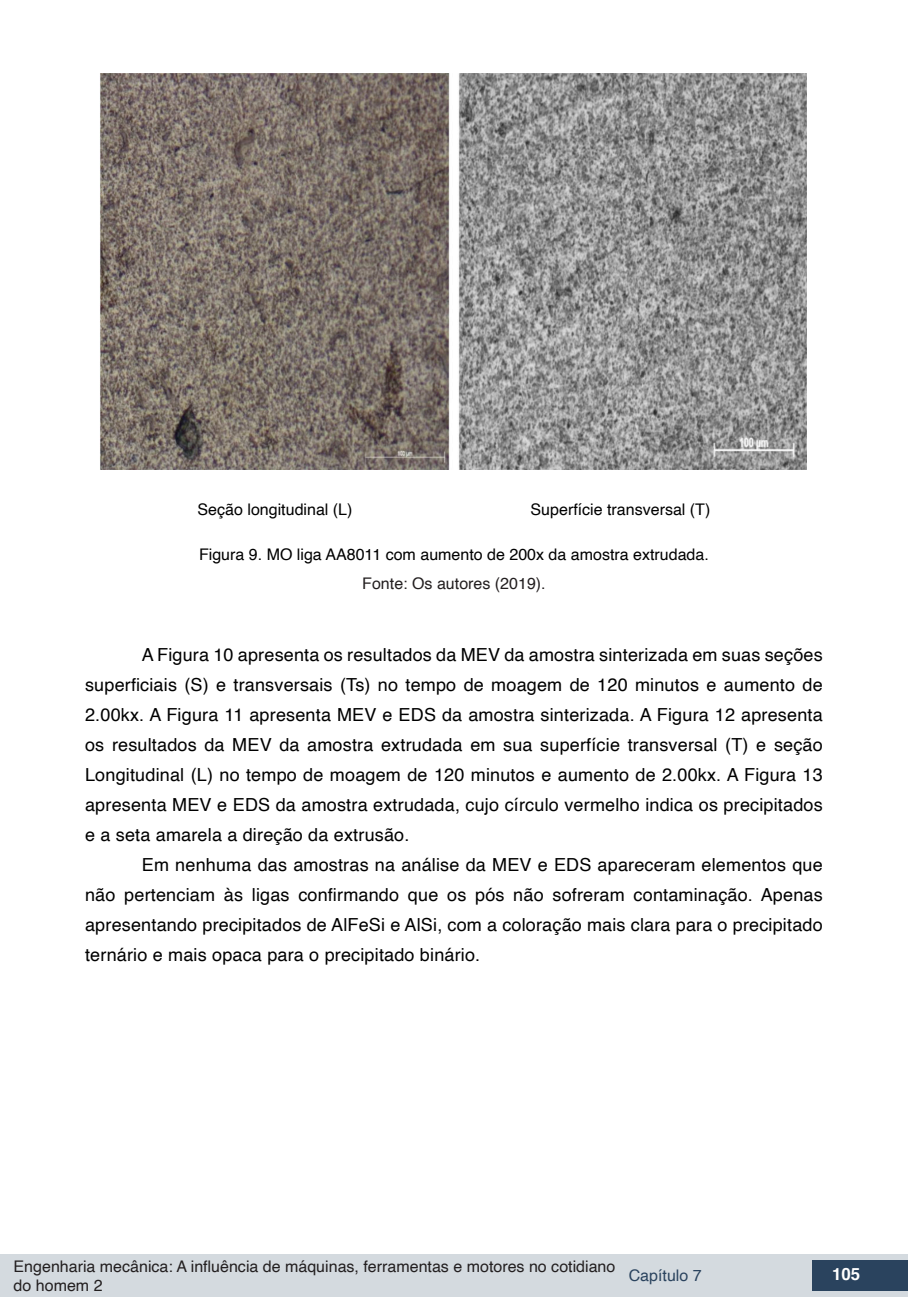
<style>
.page{position:relative;width:908px;height:1304px;background:#fff}
.page>*{position:absolute;margin:0;border:0;box-sizing:border-box;transform-origin:0 0}
.txt{font:18px/30px "Helvetica";letter-spacing:.01em;color:#000;text-align:justify}
.t1{font:700 16.8px "Helvetica";color:#fff}
.fonte_tab_gra_imag{font:16px/18.2px "Helvetica";color:#231f20}
.info_tab_graf_imag{font:16px "Helvetica";color:#000}
.t2{font:16px "Helvetica";color:#2a435e}
</style>
<div class="page">
<div style="left:0;top:1254px;width:906px;height:43px;background:#d4dadf"></div>
<div style="left:812px;top:1261px;width:95px;height:30px;background:#2a435e"></div>
<img style="left:100px;top:74px;width:707px;height:396px">
<p class="info_tab_graf_imag" style="left:197px;top:497px;width:156px">Seção longitudinal (L)</p>
<p class="info_tab_graf_imag" style="left:530px;top:497px;width:181px">Superfície transversal (T)</p>
<p class="info_tab_graf_imag" style="left:199px;top:542px;width:511px">Figura 9. MO liga AA8011 com aumento de 200x da amostra extrudada.</p>
<p class="fonte_tab_gra_imag" style="left:362px;top:575px;width:185px">Fonte: Os autores (2019).</p>
<p class="txt" style="left:85px;top:640px;width:738px;text-indent:57px">A Figura 10 apresenta os resultados da MEV da amostra sinterizada em suas seções superficiais (S) e transversais (Ts) no tempo de moagem de 120 minutos e aumento de 2.00kx. A Figura 11 apresenta MEV e EDS da amostra sinterizada. A Figura 12 apresenta os resultados da MEV da amostra extrudada em sua superfície transversal (T) e seção Longitudinal (L) no tempo de moagem de 120 minutos e aumento de 2.00kx. A Figura 13 apresenta MEV e EDS da amostra extrudada, cujo círculo vermelho indica os precipitados e a seta amarela a direção da extrusão.</p>
<p class="txt" style="left:85px;top:850px;width:738px;text-indent:57px">Em nenhuma das amostras na análise da MEV e EDS apareceram elementos que não pertenciam às ligas confirmando que os pós não sofreram contaminação. Apenas apresentando precipitados de AlFeSi e AlSi, com a coloração mais clara para o precipitado ternário e mais opaca para o precipitado binário.</p>
<p class="fonte_tab_gra_imag" style="left:14px;top:1258px;width:603px">Engenharia mecânica: A influência de máquinas, ferramentas e motores no cotidiano do homem 2</p>
<p class="t2" style="left:628px;top:1263px;width:74px">Capítulo 7</p>
<p class="t1" style="left:831px;top:1261px;width:30px">105</p>
</div>
